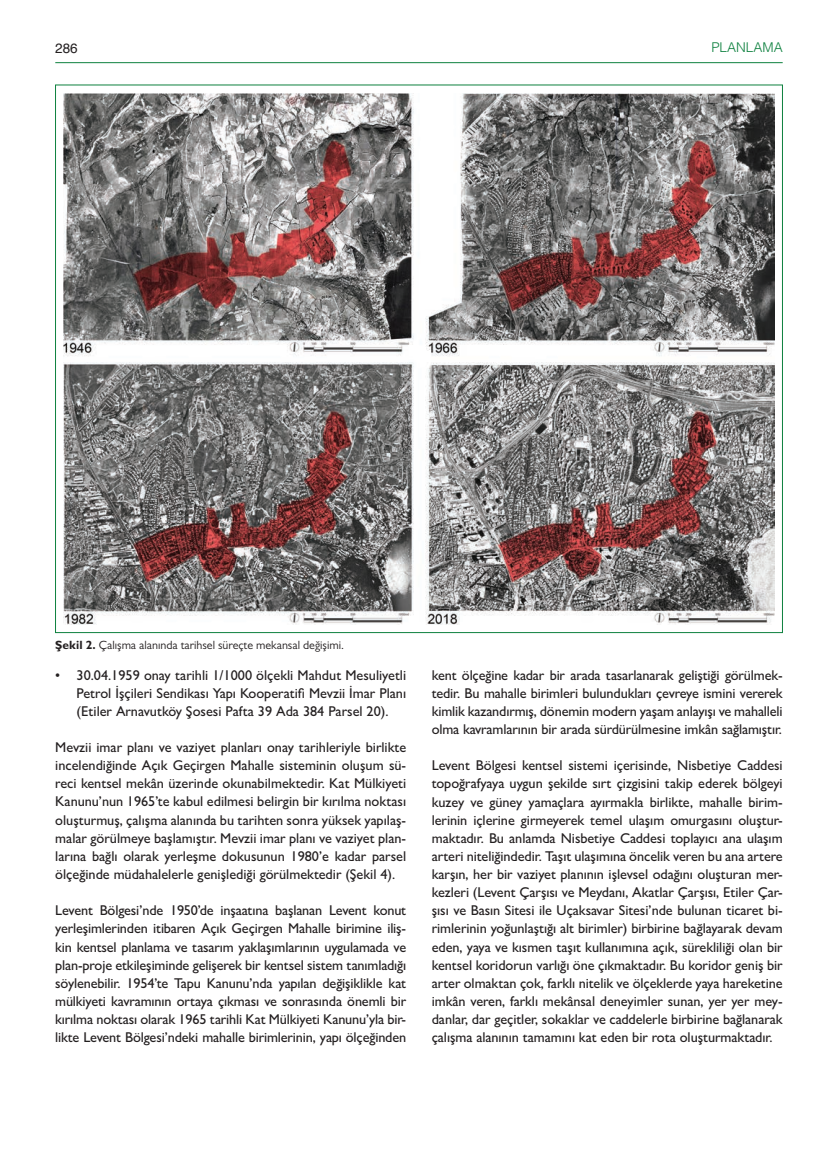
<style>
.page{position:relative;width:838px;height:1170px;background:#fff}
.page>*{position:absolute;margin:0;border:0;box-sizing:border-box;transform-origin:0 0}
.t1{font:500 14.25px/18.1px "Gill Sans MT Pro";letter-spacing:-.005em;color:#231f20;text-align:justify}
.t2{font:300 13.5px "Helvetica";color:#0e813f}
.t3{font:13.5px "Helvetica";color:#231f20}
.t4{font:12px "Gill Sans MT Pro";color:#231f20}
.s1{font-weight:700}
</style>
<div class="page">
<hr style="left:55px;top:62px;width:727px;height:1px;background:#0e813f">
<img style="left:64px;top:93px;width:710px;height:531px">
<p class="t3" style="left:55px;top:37px;width:24px">286</p>
<p class="t2" style="left:711px;top:36px;width:73px">PLANLAMA</p>
<p class="t4" style="left:55px;top:637px;width:290px"><span class="s1">Şekil 2.</span> Çalışma alanında tarihsel süreçte mekansal değişimi.</p>
<p class="t1" style="left:77px;top:665px;width:331px;text-indent:-21px">• 30.04.1959 onay tarihli 1/1000 ölçekli Mahdut Mesuliyetli Petrol İşçileri Sendikası Yapı Kooperatifi Mevzii İmar Planı (Etiler Arnavutköy Şosesi Pafta 39 Ada 384 Parsel 20).</p>
<p class="t1" style="left:55px;top:738px;width:352px">Mevzii imar planı ve vaziyet planları onay tarihleriyle birlikte incelendiğinde Açık Geçirgen Mahalle sisteminin oluşum sü&shy;reci kentsel mekân üzerinde okunabilmektedir. Kat Mülkiyeti Kanunu’nun 1965’te kabul edilmesi belirgin bir kırılma noktası oluşturmuş, çalışma alanında bu tarihten sonra yüksek yapılaş&shy;malar görülmeye başlamıştır. Mevzii imar planı ve vaziyet plan&shy;larına bağlı olarak yerleşme dokusunun 1980’e kadar parsel ölçeğinde müdahalelerle genişlediği görülmektedir (Şekil 4).</p>
<p class="t1" style="left:55px;top:901px;width:352px">Levent Bölgesi’nde 1950’de inşaatına başlanan Levent konut yerleşimlerinden itibaren Açık Geçirgen Mahalle birimine iliş&shy;kin kentsel planlama ve tasarım yaklaşımlarının uygulamada ve plan-proje etkileşiminde gelişerek bir kentsel sistem tanımladığı söylenebilir. 1954’te Tapu Kanunu’nda yapılan değişiklikle kat mülkiyeti kavramının ortaya çıkması ve sonrasında önemli bir kırılma noktası olarak 1965 tarihli Kat Mülkiyeti Kanunu’yla bir&shy;likte Levent Bölgesi’ndeki mahalle birimlerinin, yapı ölçeğinden</p>
<p class="t1" style="left:432px;top:665px;width:352px">kent ölçeğine kadar bir arada tasarlanarak geliştiği görülmek&shy;tedir. Bu mahalle birimleri bulundukları çevreye ismini vererek kimlik kazandırmış, dönemin modern yaşam anlayışı ve mahalleli olma kavramlarının bir arada sürdürülmesine imkân sağlamıştır.</p>
<p class="t1" style="left:432px;top:756px;width:352px">Levent Bölgesi kentsel sistemi içerisinde, Nisbetiye Caddesi topoğrafyaya uygun şekilde sırt çizgisini takip ederek bölgeyi kuzey ve güney yamaçlara ayırmakla birlikte, mahalle birim&shy;lerinin içlerine girmeyerek temel ulaşım omurgasını oluştur&shy;maktadır. Bu anlamda Nisbetiye Caddesi toplayıcı ana ulaşım arteri niteliğindedir. Taşıt ulaşımına öncelik veren bu ana artere karşın, her bir vaziyet planının işlevsel odağını oluşturan mer&shy;kezleri (Levent Çarşısı ve Meydanı, Akatlar Çarşısı, Etiler Çar&shy;şısı ve Basın Sitesi ile Uçaksavar Sitesi’nde bulunan ticaret bi&shy;rimlerinin yoğunlaştığı alt birimler) birbirine bağlayarak devam eden, yaya ve kısmen taşıt kullanımına açık, sürekliliği olan bir kentsel koridorun varlığı öne çıkmaktadır. Bu koridor geniş bir arter olmaktan çok, farklı nitelik ve ölçeklerde yaya hareketine imkân veren, farklı mekânsal deneyimler sunan, yer yer mey&shy;danlar, dar geçitler, sokaklar ve caddelerle birbirine bağlanarak çalışma alanının tamamını kat eden bir rota oluşturmaktadır.</p>
</div>
